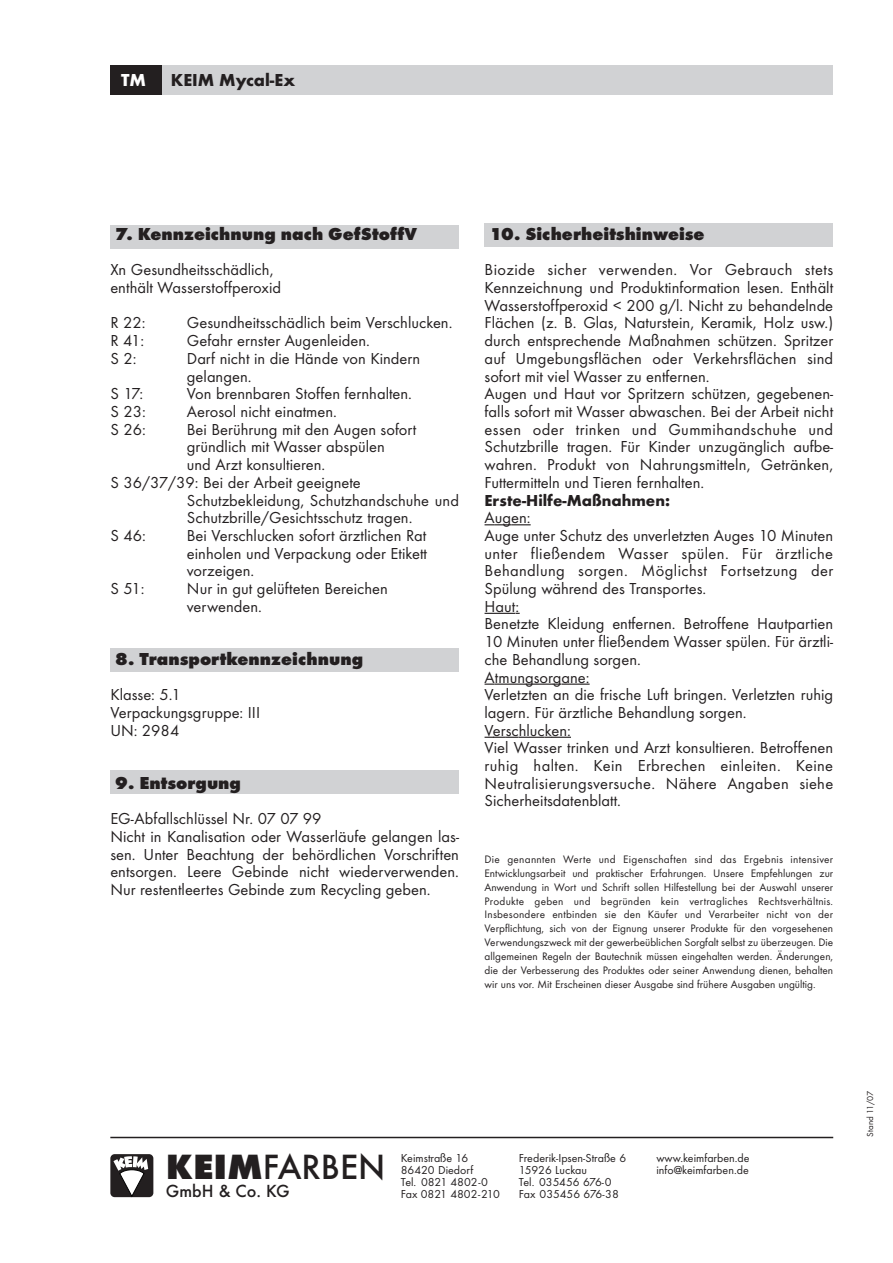
<style>
.page{position:relative;width:893px;height:1263px;background:#fff}
.page>*{position:absolute;margin:0;border:0;box-sizing:border-box;transform-origin:0 0}
.t1{font:500 36.45px "Futura T";color:#231f20}
.t2{font:500 18.15px "Futura T";color:#231f20}
.t3{font:800 18px "Futura T";color:#231f20}
.t4{font:700 18px "Futura T";color:#231f20}
.t5{font:700 18px "Futura T";color:#fff}
.t6{font:16.5px/17.7px "Futura T";color:#231f20}
.t7{font:700 16.5px "Futura T";color:#231f20}
.t8{font:12px/12px "Futura T";color:#231f20}
.t9{font:11.25px/13.8px "Futura T";color:#231f20;text-align:justify}
.t10{font:9px "Futura T";color:#231f20}
.s1{font-weight:800}
</style>
<div class="page">
<div style="left:110px;top:225px;width:349px;height:24px;background:#d1d2d4"></div>
<div style="left:110px;top:648px;width:349px;height:23px;background:#d1d2d4"></div>
<div style="left:110px;top:771px;width:349px;height:23px;background:#d1d2d4"></div>
<div style="left:485px;top:224px;width:348px;height:23px;background:#d1d2d4"></div>
<div style="left:110px;top:1154px;width:43px;height:43px;background:#231f20;border-radius:4px"></div>
<svg style="left:113px;top:1156px;width:35px;height:40px"></svg>
<hr style="left:110px;top:1137px;width:723px;height:1px;background:#231f20">
<svg style="left:485px;top:524px;width:46px;height:1px"></svg>
<hr style="left:485px;top:613px;width:30px;height:1px;background:#231f20">
<svg style="left:485px;top:683px;width:10px;height:2px"></svg>
<hr style="left:495px;top:683px;width:58px;height:2px;background:#231f20">
<svg style="left:553px;top:683px;width:8px;height:2px"></svg>
<hr style="left:562px;top:683px;width:28px;height:2px;background:#231f20">
<svg style="left:485px;top:737px;width:86px;height:1px"></svg>
<div style="left:110px;top:65px;width:723px;height:30px;background:#d1d2d4"></div>
<div style="left:110px;top:65px;width:51px;height:30px;background:#231f20"></div>
<p class="t5" style="left:121px;top:72px;width:26px">TM</p>
<p class="t4" style="left:171px;top:72px;width:126px">KEIM Mycal-Ex</p>
<p class="t3" style="left:115px;top:227px;width:304px">7. Kennzeichnung nach GefStoffV</p>
<p class="t6" style="left:110px;top:263px;width:172px">Xn Gesundheitsschädlich, enthält Wasserstoffperoxid</p>
<p class="t6" style="left:110px;top:316px;width:37px">R 22:</p>
<p class="t6" style="left:187px;top:316px;width:267px">Gesundheitsschädlich beim Verschlucken.</p>
<p class="t6" style="left:110px;top:333px;width:35px">R 41:</p>
<p class="t6" style="left:187px;top:333px;width:185px">Gefahr ernster Augenleiden.</p>
<p class="t6" style="left:110px;top:351px;width:28px">S 2:</p>
<p class="t6" style="left:187px;top:351px;width:235px">Darf nicht in die Hände von Kindern gelangen.</p>
<p class="t6" style="left:110px;top:386px;width:34px">S 17:</p>
<p class="t6" style="left:187px;top:386px;width:227px">Von brennbaren Stoffen fernhalten.</p>
<p class="t6" style="left:110px;top:404px;width:37px">S 23:</p>
<p class="t6" style="left:187px;top:404px;width:152px">Aerosol nicht einatmen.</p>
<p class="t6" style="left:110px;top:422px;width:37px">S 26:</p>
<p class="t6" style="left:187px;top:422px;width:231px">Bei Berührung mit den Augen sofort</p>
<p class="t6" style="left:187px;top:440px;width:199px">gründlich mit Wasser abspülen</p>
<p class="t6" style="left:187px;top:457px;width:140px">und Arzt konsultieren.</p>
<p class="t6" style="left:110px;top:475px;width:252px">S 36/37/39: Bei der Arbeit geeignete</p>
<p class="t6" style="left:187px;top:493px;width:274px">Schutzbekleidung, Schutzhandschuhe und</p>
<p class="t6" style="left:187px;top:510px;width:227px">Schutzbrille/Gesichtsschutz tragen.</p>
<p class="t6" style="left:110px;top:528px;width:37px">S 46:</p>
<p class="t6" style="left:187px;top:528px;width:242px;text-align:justify">Bei Verschlucken sofort ärztlichen Rat einholen und Verpackung oder Etikett vorzeigen.</p>
<p class="t6" style="left:110px;top:581px;width:36px">S 51:</p>
<p class="t6" style="left:187px;top:581px;width:203px">Nur in gut gelüfteten Bereichen verwenden.</p>
<p class="t3" style="left:115px;top:652px;width:249px">8. Transportkennzeichnung</p>
<p class="t6" style="left:110px;top:687px;width:151px">Klasse: 5.1<br>Verpackungsgruppe: III<br>UN: 2984</p>
<p class="t3" style="left:115px;top:776px;width:127px">9. Entsorgung</p>
<p class="t6" style="left:110px;top:811px;width:350px">EG-Abfallschlüssel Nr. 07 07 99<br>Nicht in Kanalisation oder Wasserläufe gelangen las&shy;sen. Unter Beachtung der behördlichen Vorschriften entsorgen. Leere Gebinde nicht wiederverwenden.<br>Nur restentleertes Gebinde zum Recycling geben.</p>
<p class="t3" style="left:489px;top:227px;width:217px">10. Sicherheitshinweise</p>
<p class="t6" style="left:485px;top:263px;width:350px">Biozide sicher verwenden. Vor Gebrauch stets Kennzeichnung und Produktinformation lesen. Enthält Wasserstoffperoxid &lt; 200 g/l. Nicht zu behandelnde Flächen (z. B. Glas, Naturstein, Keramik, Holz usw.) durch entsprechende Maßnahmen schützen. Spritzer auf Umgebungsflächen oder Verkehrsflächen sind sofort mit viel Wasser zu entfernen.<br>Augen und Haut vor Spritzern schützen, gegebenen&shy;falls sofort mit Wasser abwaschen. Bei der Arbeit nicht essen oder trinken und Gummihandschuhe und Schutzbrille tragen. Für Kinder unzugänglich aufbe&shy;wahren. Produkt von Nahrungsmitteln, Getränken, Futtermitteln und Tieren fernhalten.</p>
<p class="t7" style="left:485px;top:493px;width:187px">Erste-Hilfe-Maßnahmen:</p>
<p class="t6" style="left:485px;top:510px;width:350px">Augen:<br>Auge unter Schutz des unverletzten Auges 10 Minuten unter fließendem Wasser spülen. Für ärztliche Behandlung sorgen. Möglichst Fortsetzung der Spülung während des Transportes.<br>Haut:<br>Benetzte Kleidung entfernen. Betroffene Hautpartien 10 Minuten unter fließendem Wasser spülen. Für ärztli&shy;che Behandlung sorgen.<br>Atmungsorgane:<br>Verletzten an die frische Luft bringen. Verletzten ruhig lagern. Für ärztliche Behandlung sorgen.<br>Verschlucken:<br>Viel Wasser trinken und Arzt konsultieren. Betroffenen ruhig halten. Kein Erbrechen einleiten. Keine Neutralisierungsversuche. Nähere Angaben siehe Sicherheitsdatenblatt.</p>
<p class="t9" style="left:485px;top:853px;width:350px">Die genannten Werte und Eigenschaften sind das Ergebnis intensiver Entwicklungsarbeit und praktischer Erfahrungen. Unsere Empfehlungen zur Anwendung in Wort und Schrift sollen Hilfestellung bei der Auswahl unserer Produkte geben und begründen kein vertragliches Rechtsverhältnis.<br>Insbesondere entbinden sie den Käufer und Verarbeiter nicht von der Verpflichtung, sich von der Eignung unserer Produkte für den vorgesehenen Verwendungszweck mit der gewerbeüblichen Sorgfalt selbst zu überzeugen. Die allgemeinen Regeln der Bautechnik müssen eingehalten werden. Änderungen, die der Verbesserung des Produktes oder seiner Anwendung dienen, behalten wir uns vor. Mit Erscheinen dieser Ausgabe sind frühere Ausgaben ungültig.</p>
<h1 class="t1" style="left:166px;top:1151px;width:221px"><span class="s1">KEIM</span>FARBEN</h1>
<p class="t2" style="left:166px;top:1183px;width:125px">GmbH &amp; Co. KG</p>
<p class="t8" style="left:401px;top:1153px;width:101px">Keimstraße 16<br>86420 Diedorf<br>Tel. 0821 4802-0<br>Fax 0821 4802-210</p>
<p class="t8" style="left:519px;top:1153px;width:109px">Frederik-Ipsen-Straße 6<br>15926 Luckau<br>Tel. 035456 676-0<br>Fax 035456 676-38</p>
<p class="t8" style="left:656px;top:1153px;width:95px">www.keimfarben.de</p>
<p class="t8" style="left:656px;top:1165px;width:94px">info@keimfarben.de</p>
<p class="t10" style="left:867px;top:1137px;width:47px;rotate:-90deg">Stand 11/07</p>
</div>
